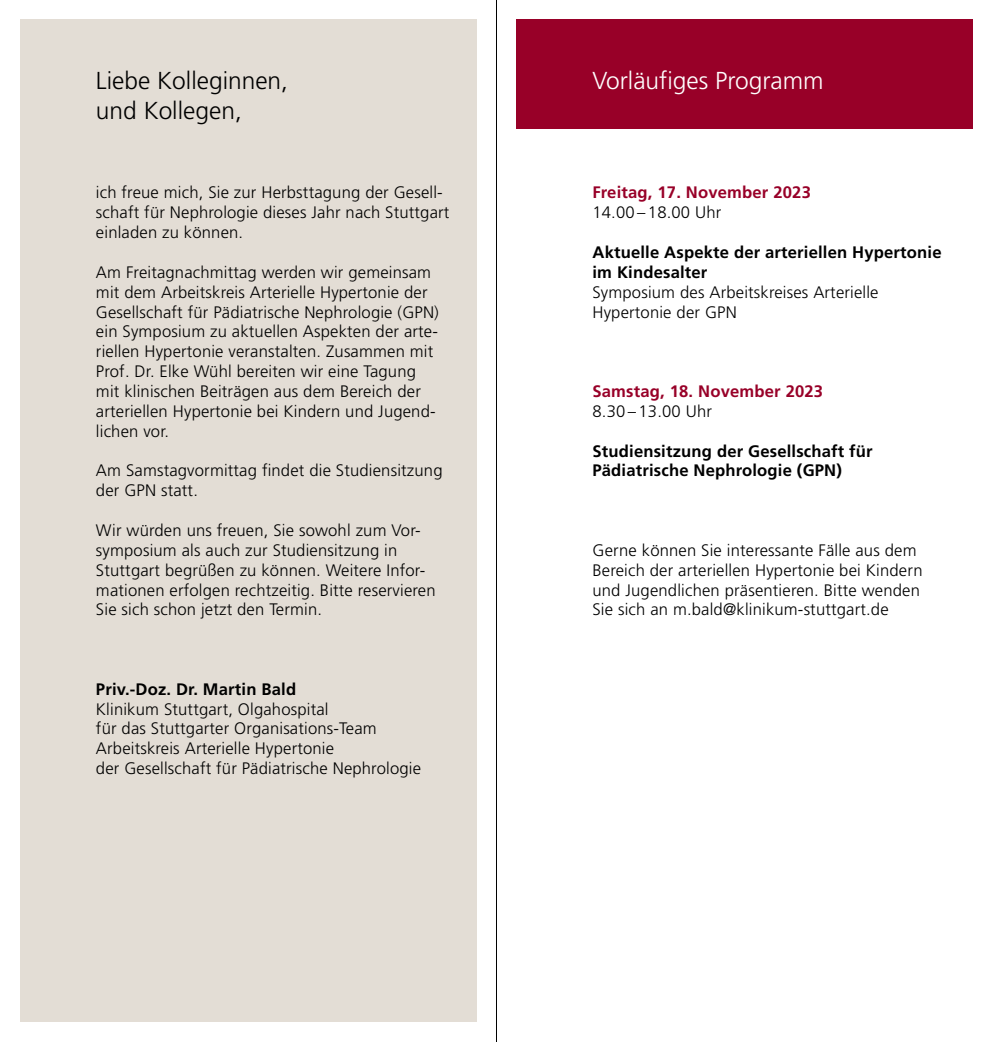
<style>
.page{position:relative;width:993px;height:1042px;background:#fff}
.page>*{position:absolute;margin:0;border:0;box-sizing:border-box;transform-origin:0 0}
.t1{font:300 24.5px/29.8px "Frutiger LT Pro";color:#000}
.t2{font:300 24.5px "Frutiger LT Pro";color:#fff}
.t3{font:300 16.62px/19.8px "Frutiger LT Pro";letter-spacing:.01em;color:#000}
.t4{font:700 16.62px/19.8px "Frutiger LT Pro";letter-spacing:.01em;color:#000}
.t5{font:700 16.62px "Frutiger LT Pro";letter-spacing:.01em;color:#980028}
</style>
<div class="page">
<div style="left:20px;top:20px;width:456px;height:1002px;background:#e3ddd5"></div>
<hr style="left:496px;top:0;width:1px;height:1042px;background:#000">
<div style="left:516px;top:20px;width:456px;height:109px;background:#980028"></div>
<h1 class="t1" style="left:96px;top:66px;width:193px">Liebe Kolleginnen, und Kollegen,</h1>
<p class="t3" style="left:96px;top:183px;width:355px">ich freue mich, Sie zur Herbsttagung der Gesell&shy;schaft für Nephrologie dieses Jahr nach Stuttgart einladen zu können.</p>
<p class="t3" style="left:96px;top:262px;width:344px">Am Freitagnachmittag werden wir gemeinsam mit dem Arbeitskreis Arterielle Hypertonie der Gesellschaft für Pädiatrische Nephrologie (GPN) ein Symposium zu aktuellen Aspekten der arte&shy;riellen Hypertonie veranstalten. Zusammen mit Prof. Dr. Elke Wühl bereiten wir eine Tagung mit klinischen Beiträgen aus dem Bereich der arteriellen Hypertonie bei Kindern und Jugend&shy;lichen vor.</p>
<p class="t3" style="left:96px;top:461px;width:348px">Am Samstagvormittag findet die Studiensitzung der GPN statt.</p>
<p class="t3" style="left:96px;top:520px;width:341px">Wir würden uns freuen, Sie sowohl zum Vor&shy;symposium als auch zur Studiensitzung in Stuttgart begrüßen zu können. Weitere Infor&shy;mationen erfolgen rechtzeitig. Bitte reservieren Sie sich schon jetzt den Termin.</p>
<p class="t4" style="left:96px;top:679px;width:202px">Priv.-Doz. Dr. Martin Bald</p>
<p class="t3" style="left:96px;top:699px;width:326px">Klinikum Stuttgart, Olgahospital<br>für das Stuttgarter Organisations-Team Arbeitskreis Arterielle Hypertonie<br>der Gesellschaft für Pädiatrische Nephrologie</p>
<h1 class="t2" style="left:592px;top:67px;width:232px">Vorläufiges Programm</h1>
<p class="t5" style="left:592px;top:183px;width:220px">Freitag, 17. November 2023</p>
<p class="t3" style="left:592px;top:203px;width:130px">14.00 – 18.00 Uhr</p>
<p class="t4" style="left:592px;top:242px;width:350px">Aktuelle Aspekte der arteriellen Hypertonie im Kindesalter</p>
<p class="t3" style="left:592px;top:282px;width:287px">Symposium des Arbeitskreises Arterielle<br>Hypertonie der GPN</p>
<p class="t5" style="left:592px;top:381px;width:232px">Samstag, 18. November 2023</p>
<p class="t3" style="left:592px;top:401px;width:121px">8.30 – 13.00 Uhr</p>
<p class="t4" style="left:592px;top:441px;width:281px">Studiensitzung der Gesellschaft für<br>Pädiatrische Nephrologie (GPN)</p>
<p class="t3" style="left:592px;top:540px;width:331px">Gerne können Sie interessante Fälle aus dem Bereich der arteriellen Hypertonie bei Kindern und Jugendlichen präsentieren. Bitte wenden Sie sich an m.bald@klinikum-stuttgart.de</p>
</div>
